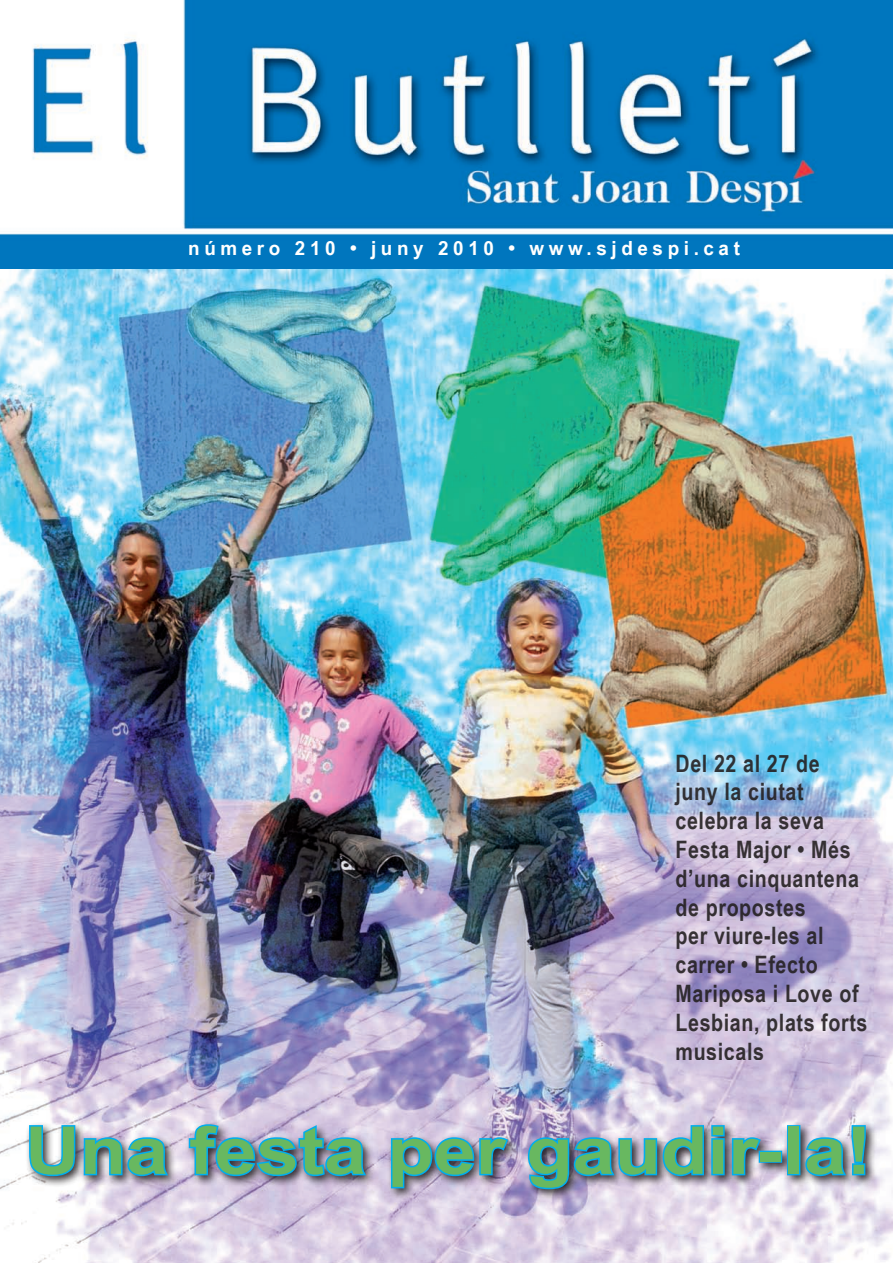
<style>
.page{position:relative;width:893px;height:1263px;background:#fff}
.page>*{position:absolute;margin:0;border:0;box-sizing:border-box;transform-origin:0 0}
.t1{font:700 66px "Arial Narrow";color:#68b860;scale:1.4 1}
.t2{font:700 24px/28.8px "Arial Narrow";letter-spacing:.025em;color:#231f20}
.t3{font:700 19.5px "Arial Narrow";letter-spacing:.2em;color:#fff;scale:1.18 1}
</style>
<div class="page">
<img style="left:0;top:0;width:893px;height:1225px">
<div style="left:25px;top:1121px;width:868px;height:142px;background:#231f20;opacity:.91"></div>
<img style="left:28px;top:1123px;width:143px;height:55px">
<img style="left:187px;top:1123px;width:182px;height:55px">
<img style="left:389px;top:1136px;width:121px;height:54px">
<img style="left:526px;top:1123px;width:237px;height:68px">
<div style="left:759px;top:1151px;width:23px;height:12px;border:3px solid #00aeef"></div>
<div style="left:787px;top:1125px;width:13px;height:50px;border:3px solid #00aeef"></div>
<svg style="left:803px;top:1123px;width:64px;height:55px;background:#6e9db6"></svg>
<p class="t3" style="left:188px;top:233px;width:469px">número 210 • juny 2010 • www.sjdespi.cat</p>
<p class="t2" style="left:676px;top:747px;width:193px">Del 22 al 27 de juny la ciutat celebra la seva<br>Festa Major • Més d’una cinquantena de propostes<br>per viure-les al carrer • Efecto<br>Mariposa i Love of<br>Lesbian, plats forts musicals</p>
<h1 class="t1" style="left:25px;top:1101px;width:606px">Una festa per gaudir-la!</h1>
</div>
